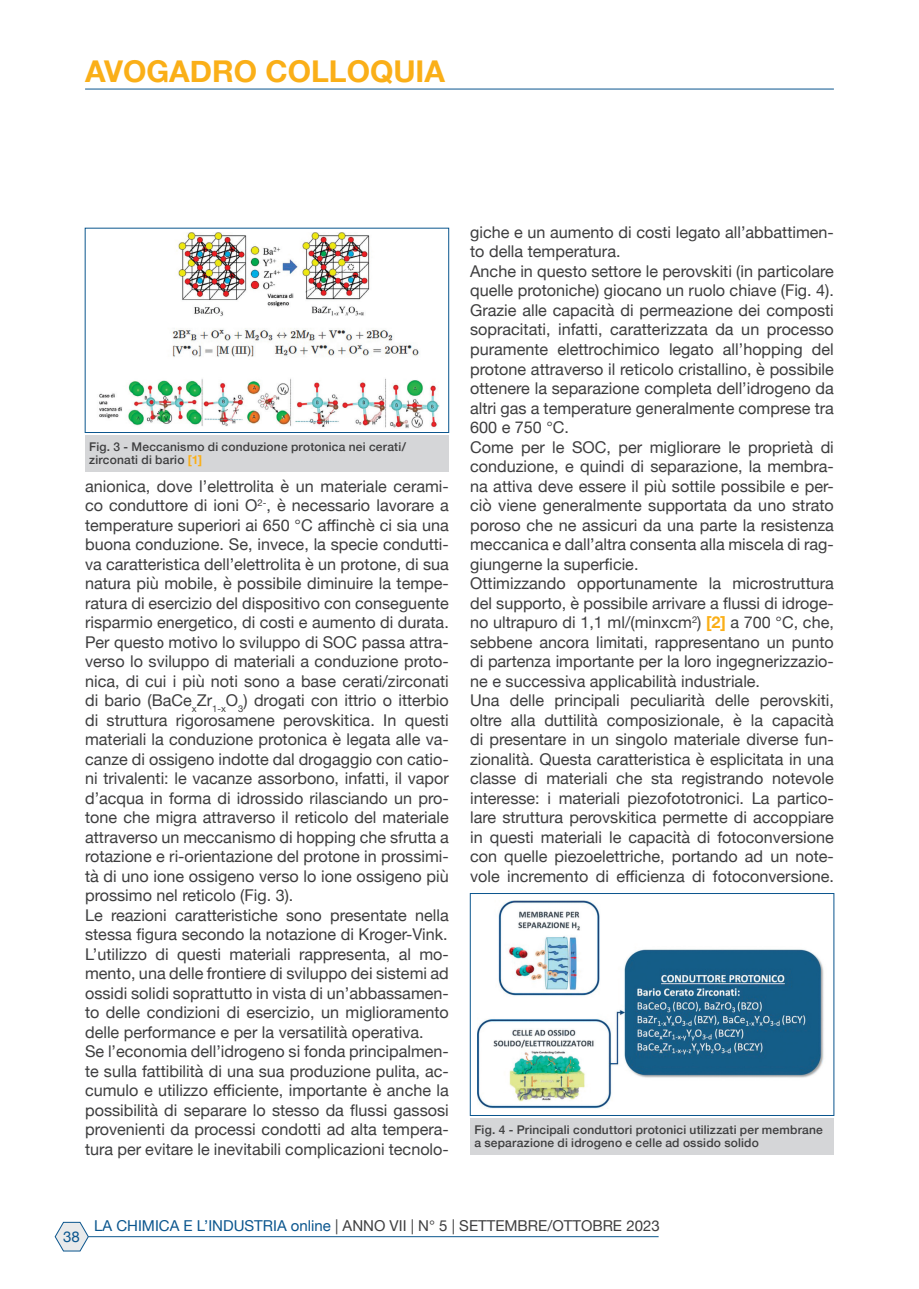
<style>
.page{position:relative;width:919px;height:1289px;background:#fff}
.page>*{position:absolute;margin:0;border:0;box-sizing:border-box;transform-origin:0 0}
.t1{font:700 30px "Helvetica Neue";color:#faaf18}
.Body_Text_2{font:16.2px/19.5px "Helvetica Neue";color:#3e3e3f;text-align:justify}
.t2{font:15px "Helvetica Neue";color:#3e3e3f}
.t3{font:15px "Helvetica Neue";color:#0b568e}
.Dida{font:500 12px/13.5px "Helvetica Neue";letter-spacing:.015em;color:#3e3e3f}
.s1{font-weight:700;color:#faaf18}
.s2{color:#0b568e}
</style>
<div class="page">
<hr style="left:85px;top:89px;width:748px;height:1px;background:#0b568e">
<svg style="left:55px;top:1222px;width:33px;height:29px"></svg>
<hr style="left:88px;top:1236px;width:570px;height:1px;background:#0b568e">
<img style="left:99px;top:233px;width:340px;height:195px">
<div style="left:85px;top:436px;width:364px;height:36px;background:#d5d6d8"></div>
<img style="left:477px;top:900px;width:347px;height:208px">
<div style="left:470px;top:893px;width:364px;height:222px;border:1px solid #0b568e"></div>
<div style="left:470px;top:1118px;width:364px;height:36px;background:#d5d6d8"></div>
<h1 class="t1" style="left:85px;top:48px;width:361px">AVOGADRO COLLOQUIA</h1>
<p class="Dida" style="left:89px;top:439px;width:318px">Fig. 3 - Meccanismo di conduzione protonica nei cerati/ zirconati di bario <span class="s1">[1]</span></p>
<p class="Body_Text_2" style="left:85px;top:477px;width:365px">anionica, dove l’elettrolita è un materiale cerami&shy;co conduttore di ioni O<sup>2-</sup>, è necessario lavorare a temperature superiori ai 650 °C affinchè ci sia una buona conduzione. Se, invece, la specie condutti&shy;va caratteristica dell’elettrolita è un protone, di sua natura più mobile, è possibile diminuire la tempe&shy;ratura di esercizio del dispositivo con conseguente risparmio energetico, di costi e aumento di durata.</p>
<p class="Body_Text_2" style="left:85px;top:633px;width:365px">Per questo motivo lo sviluppo di SOC passa attra&shy;verso lo sviluppo di materiali a conduzione proto&shy;nica, di cui i più noti sono a base cerati/zirconati di bario (BaCe<sub>x</sub>Zr<sub>1-x</sub>O<sub>3</sub>) drogati con ittrio o itterbio di struttura rigorosamene perovskitica. In questi materiali la conduzione protonica è legata alle va&shy;canze di ossigeno indotte dal drogaggio con catio&shy;ni trivalenti: le vacanze assorbono, infatti, il vapor d’acqua in forma di idrossido rilasciando un pro&shy;tone che migra attraverso il reticolo del materiale attraverso un meccanismo di hopping che sfrutta a rotazione e ri-orientazione del protone in prossimi&shy;tà di uno ione ossigeno verso lo ione ossigeno più prossimo nel reticolo (Fig. 3).</p>
<p class="Body_Text_2" style="left:85px;top:906px;width:365px">Le reazioni caratteristiche sono presentate nella stessa figura secondo la notazione di Kroger-Vink.</p>
<p class="Body_Text_2" style="left:85px;top:945px;width:365px">L’utilizzo di questi materiali rappresenta, al mo&shy;mento, una delle frontiere di sviluppo dei sistemi ad ossidi solidi soprattutto in vista di un’abbassamen&shy;to delle condizioni di esercizio, un miglioramento delle performance e per la versatilità operativa.</p>
<p class="Body_Text_2" style="left:85px;top:1042px;width:365px">Se l’economia dell’idrogeno si fonda principalmen&shy;te sulla fattibilità di una sua produzione pulita, ac&shy;cumulo e utilizzo efficiente, importante è anche la possibilità di separare lo stesso da flussi gassosi provenienti da processi condotti ad alta tempera&shy;tura per evitare le inevitabili complicazioni tecnolo-</p>
<p class="Body_Text_2" style="left:470px;top:223px;width:365px">giche e un aumento di costi legato all’abbattimen&shy;to della temperatura.</p>
<p class="Body_Text_2" style="left:470px;top:262px;width:365px">Anche in questo settore le perovskiti (in particolare quelle protoniche) giocano un ruolo chiave (Fig. 4).</p>
<p class="Body_Text_2" style="left:470px;top:301px;width:365px">Grazie alle capacità di permeazione dei composti sopracitati, infatti, caratterizzata da un processo puramente elettrochimico legato all’hopping del protone attraverso il reticolo cristallino, è possibile ottenere la separazione completa dell’idrogeno da altri gas a temperature generalmente comprese tra 600 e 750 °C.</p>
<p class="Body_Text_2" style="left:470px;top:438px;width:365px">Come per le SOC, per migliorare le proprietà di conduzione, e quindi di separazione, la membra&shy;na attiva deve essere il più sottile possibile e per&shy;ciò viene generalmente supportata da uno strato poroso che ne assicuri da una parte la resistenza meccanica e dall’altra consenta alla miscela di rag&shy;giungerne la superficie.</p>
<p class="Body_Text_2" style="left:470px;top:574px;width:365px">Ottimizzando opportunamente la microstruttura del supporto, è possibile arrivare a flussi di idroge&shy;no ultrapuro di 1,1 ml/(minxcm<sup>2</sup>) <span class="s1">[2]</span> a 700 °C, che, sebbene ancora limitati, rappresentano un punto di partenza importante per la loro ingegnerizzazio&shy;ne e successiva applicabilità industriale.</p>
<p class="Body_Text_2" style="left:470px;top:691px;width:365px">Una delle principali peculiarità delle perovskiti, oltre alla duttilità composizionale, è la capacità di presentare in un singolo materiale diverse fun&shy;zionalità. Questa caratteristica è esplicitata in una classe di materiali che sta registrando notevole interesse: i materiali piezofototronici. La partico&shy;lare struttura perovskitica permette di accoppiare in questi materiali le capacità di fotoconversione con quelle piezoelettriche, portando ad un note&shy;vole incremento di efficienza di fotoconversione.</p>
<p class="Dida" style="left:474px;top:1121px;width:350px">Fig. 4 - Principali conduttori protonici utilizzati per membrane</p>
<p class="Dida" style="left:474px;top:1135px;width:286px">a separazione di idrogeno e celle ad ossido solido</p>
<p class="t3" style="left:63px;top:1225px;width:18px">38</p>
<p class="t2" style="left:94px;top:1214px;width:567px"><span class="s2">LA CHIMICA E L’INDUSTRIA online</span> | ANNO VII | N° 5 | SETTEMBRE/OTTOBRE 2023</p>
</div>
